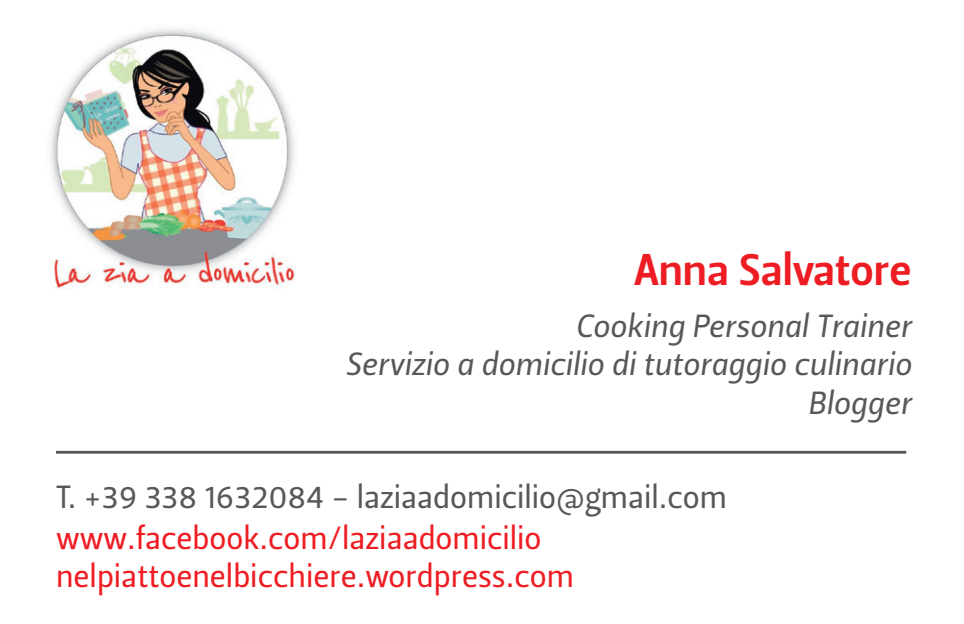
<style>
.page{position:relative;width:964px;height:624px;background:#fff}
.page>*{position:absolute;margin:0;border:0;box-sizing:border-box;transform-origin:0 0}
.t1{font:44px "Leitura Sans Grot 3";color:#ee1d23}
.t2{font:32px/38.4px "Leitura Sans Italic 2";color:#57585a;text-align:right}
.t3{font:32px/38.4px "Leitura Sans Grot 2";color:#ee1d23}
.t4{font:32px "Leitura Sans Grot 2";color:#57585a}
</style>
<div class="page">
<img style="left:50px;top:28px;width:246px;height:261px">
<hr style="left:56px;top:451px;width:850px;height:2px;background:#57585a">
<h1 class="t1" style="left:634px;top:244px;width:278px">Anna Salvatore</h1>
<p class="t2" style="left:345px;top:307px;width:567px">Cooking Personal Trainer<br>Servizio a domicilio di tutoraggio culinario<br>Blogger</p>
<p class="t4" style="left:56px;top:478px;width:672px">T. +39 338 1632084 - laziaadomicilio@gmail.com</p>
<p class="t3" style="left:56px;top:519px;width:519px">www.facebook.com/laziaadomicilio nelpiattoenelbicchiere.wordpress.com</p>
</div>
